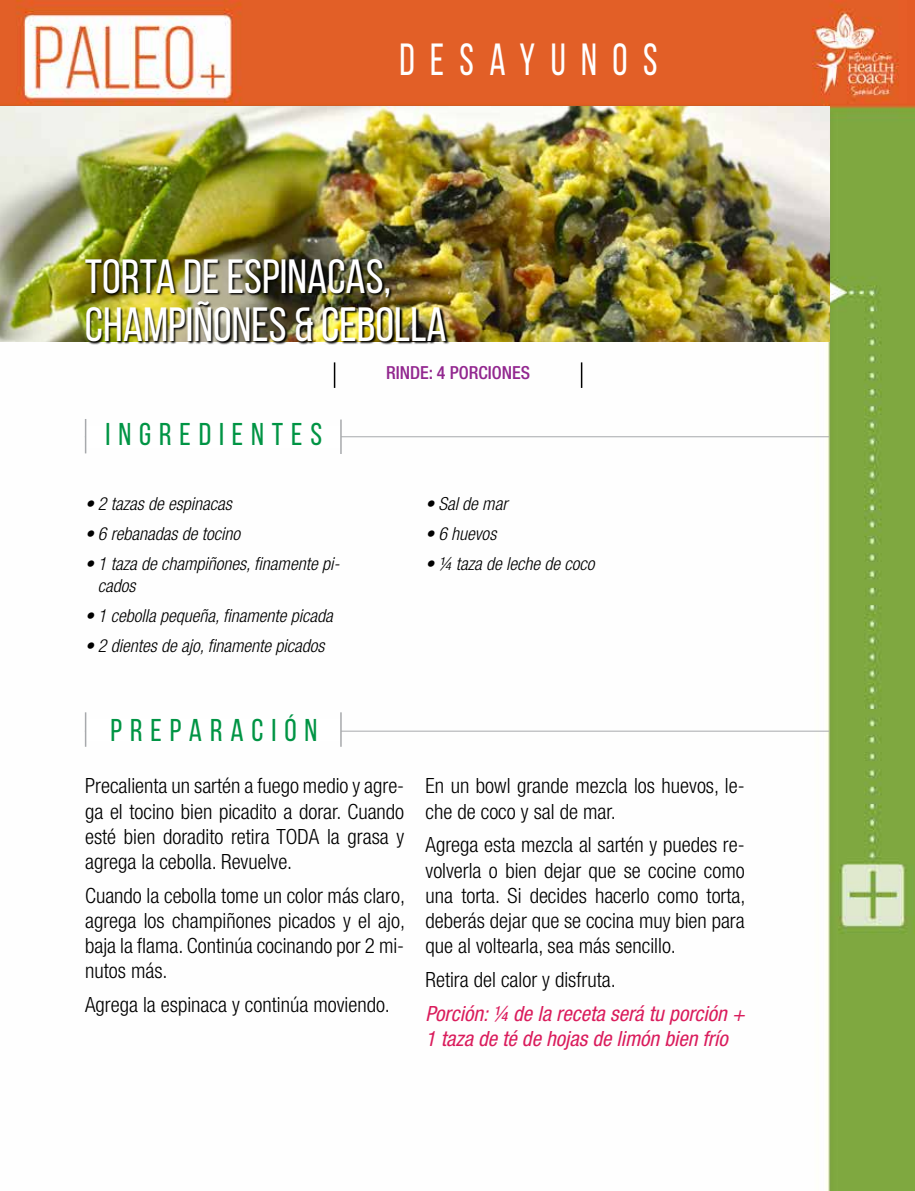
<style>
.page{position:relative;width:915px;height:1191px;background:#fff}
.page>*{position:absolute;margin:0;border:0;box-sizing:border-box;transform-origin:0 0}
.t1{font:48px/48px "Bebas Neue";color:#fff}
.t2{font:45px "Bebas Neue";letter-spacing:.4em;color:#fff;scale:.86 1}
.t3{font:31.5px "Bebas Neue";letter-spacing:.25em;color:#009444}
.t4{font:300 condensed 21px/25.2px "Helvetica Neue LT Std";color:#000;text-align:justify}
.t5{font:italic condensed 21px/25.2px "Helvetica Neue LT Std";color:#da1c5c}
.t6{font:italic 300 condensed 18px/21.6px "Helvetica Neue LT Std";color:#000}
.t7{font:500 condensed 18px "Helvetica Neue LT Std";color:#92278f}
</style>
<div class="page">
<img style="left:0;top:0;width:914px;height:1191px">
<img style="left:1px;top:106px;width:828px;height:236px">
<hr style="left:85px;top:436px;width:743px;height:1px;background:#a7a9ac">
<div style="left:85px;top:426px;width:255px;height:22px;background:#fff"></div>
<hr style="left:85px;top:419px;width:1px;height:34px;background:#a7a9ac">
<hr style="left:340px;top:419px;width:1px;height:35px;background:#a7a9ac">
<hr style="left:85px;top:731px;width:743px;height:1px;background:#a7a9ac">
<div style="left:85px;top:718px;width:255px;height:22px;background:#fff"></div>
<hr style="left:85px;top:712px;width:1px;height:35px;background:#a7a9ac">
<hr style="left:340px;top:712px;width:1px;height:35px;background:#a7a9ac">
<img style="left:85px;top:258px;width:364px;height:86px">
<svg style="left:334px;top:362px;width:1px;height:26px"></svg>
<hr style="left:580px;top:362px;width:2px;height:26px;background:#000">
<h2 class="t2" style="left:399px;top:35px;width:301px">DESAYUNOS</h2>
<h1 class="t1" style="left:85px;top:252px;width:363px">TORTA DE ESPINACAS,<br>CHAMPIÑONES &amp; CEBOLLA</h1>
<h3 class="t3" style="left:106px;top:417px;width:218px">INGREDIENTES</h3>
<p class="t6" style="left:85px;top:493px;width:148px">• 2 tazas de espinacas</p>
<p class="t6" style="left:85px;top:523px;width:156px">• 6 rebanadas de tocino</p>
<p class="t6" style="left:98px;top:553px;width:243px;text-indent:-13px">• 1 taza de champiñones, finamente pi&shy;cados</p>
<p class="t6" style="left:85px;top:605px;width:249px">• 1 cebolla pequeña, finamente picada</p>
<p class="t6" style="left:85px;top:635px;width:241px">• 2 dientes de ajo, finamente picados</p>
<h3 class="t3" style="left:110px;top:712px;width:208px">PREPARACIÓN</h3>
<p class="t7" style="left:386px;top:361px;width:145px">RINDE: 4 PORCIONES</p>
<p class="t6" style="left:425px;top:493px;width:83px">• Sal de mar</p>
<p class="t6" style="left:425px;top:523px;width:72px">• 6 huevos</p>
<p class="t6" style="left:425px;top:553px;width:170px">• ¼ taza de leche de coco</p>
<p class="t4" style="left:85px;top:773px;width:320px">Precalienta un sartén a fuego medio y agre&shy;ga el tocino bien picadito a dorar. Cuando esté bien doradito retira TODA la grasa y agrega la cebolla. Revuelve.</p>
<p class="t4" style="left:85px;top:882px;width:321px">Cuando la cebolla tome un color más claro, agrega los champiñones picados y el ajo, baja la flama. Continúa cocinando por 2 mi&shy;nutos más.</p>
<p class="t4" style="left:85px;top:992px;width:306px">Agrega la espinaca y continúa moviendo.</p>
<p class="t4" style="left:425px;top:773px;width:320px">En un bowl grande mezcla los huevos, le&shy;che de coco y sal de mar.</p>
<p class="t4" style="left:425px;top:832px;width:321px">Agrega esta mezcla al sartén y puedes re&shy;volverla o bien dejar que se cocine como una torta. Si decides hacerlo como torta, deberás dejar que se cocina muy bien para que al voltearla, sea más sencillo.</p>
<p class="t4" style="left:425px;top:966px;width:191px">Retira del calor y disfruta.</p>
<p class="t5" style="left:425px;top:1001px;width:320px">Porción: ¼ de la receta será tu porción +<br>1 taza de té de hojas de limón bien frío</p>
</div>
